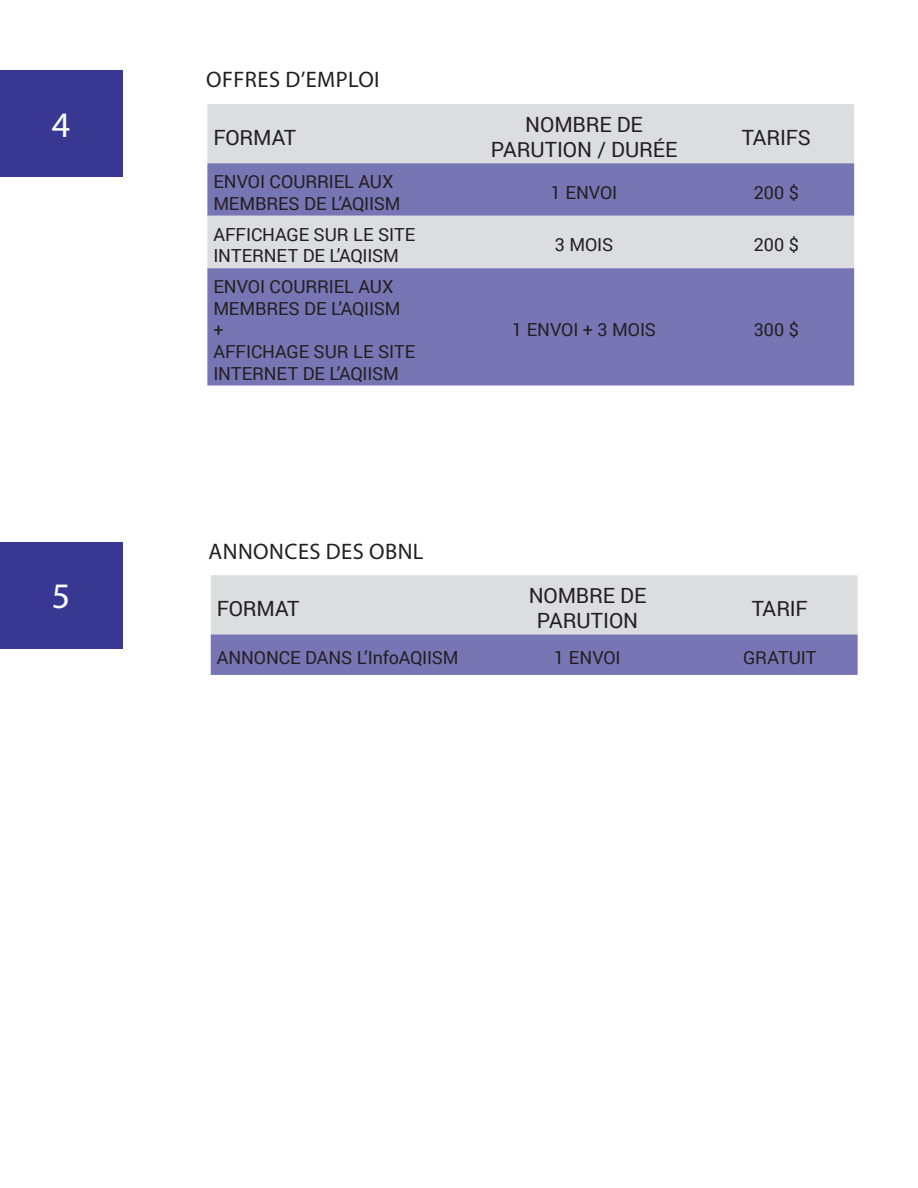
<style>
.page{position:relative;width:918px;height:1188px;background:#fff}
.page>*{position:absolute;margin:0;border:0;box-sizing:border-box;transform-origin:0 0}
.t1{font:36px "Myriad Pro";color:#fff}
.t2{font:22.5px "Myriad Pro";letter-spacing:.02em;color:#231f20}
.t3{font:21px/25.2px "Roboto";letter-spacing:-.01em;color:#231f20;text-align:center}
.t4{font:18px/21.6px "Roboto";letter-spacing:-.01em;color:#231f20}
</style>
<div class="page">
<svg style="left:207px;top:104px;width:647px;height:164px"></svg>
<div style="left:207px;top:268px;width:647px;height:118px;background:#7875b5"></div>
<div style="left:0;top:70px;width:122px;height:107px;background:#383893"></div>
<div style="left:0;top:542px;width:122px;height:106px;background:#383893"></div>
<svg style="left:211px;top:575px;width:647px;height:100px"></svg>
<p class="t1" style="left:52px;top:103px;width:20px">4</p>
<p class="t1" style="left:52px;top:573px;width:20px">5</p>
<p class="t2" style="left:206px;top:66px;width:175px">OFFRES D’EMPLOI</p>
<p class="t3" style="left:213px;top:124px;width:84px">FORMAT</p>
<p class="t3" style="left:491px;top:111px;width:188px">NOMBRE DE<br>PARUTION / DURÉE</p>
<p class="t3" style="left:742px;top:124px;width:70px">TARIFS</p>
<p class="t4" style="left:213px;top:170px;width:189px">ENVOI COURRIEL AUX<br>MEMBRES DE L’AQIISM</p>
<p class="t4" style="left:551px;top:181px;width:68px">1 ENVOI</p>
<p class="t4" style="left:754px;top:181px;width:47px">200 $</p>
<p class="t4" style="left:213px;top:223px;width:203px">AFFICHAGE SUR LE SITE<br>INTERNET DE L’AQIISM</p>
<p class="t4" style="left:555px;top:234px;width:60px">3 MOIS</p>
<p class="t4" style="left:754px;top:234px;width:47px">200 $</p>
<p class="t4" style="left:213px;top:275px;width:189px">ENVOI COURRIEL AUX<br>MEMBRES DE L’AQIISM</p>
<p class="t4" style="left:213px;top:318px;width:12px">+</p>
<p class="t4" style="left:213px;top:340px;width:203px">AFFICHAGE SUR LE SITE<br>INTERNET DE L’AQIISM</p>
<p class="t4" style="left:512px;top:318px;width:146px">1 ENVOI + 3 MOIS</p>
<p class="t4" style="left:754px;top:318px;width:47px">300 $</p>
<p class="t2" style="left:209px;top:538px;width:217px">ANNONCES DES OBNL</p>
<p class="t3" style="left:217px;top:595px;width:84px">FORMAT</p>
<p class="t3" style="left:529px;top:582px;width:119px">NOMBRE DE<br>PARUTION</p>
<p class="t3" style="left:752px;top:595px;width:57px">TARIF</p>
<p class="t4" style="left:217px;top:646px;width:244px">ANNONCE DANS L’InfoAQIISM</p>
<p class="t4" style="left:554px;top:646px;width:68px">1 ENVOI</p>
<p class="t4" style="left:743px;top:646px;width:75px">GRATUIT</p>
</div>
